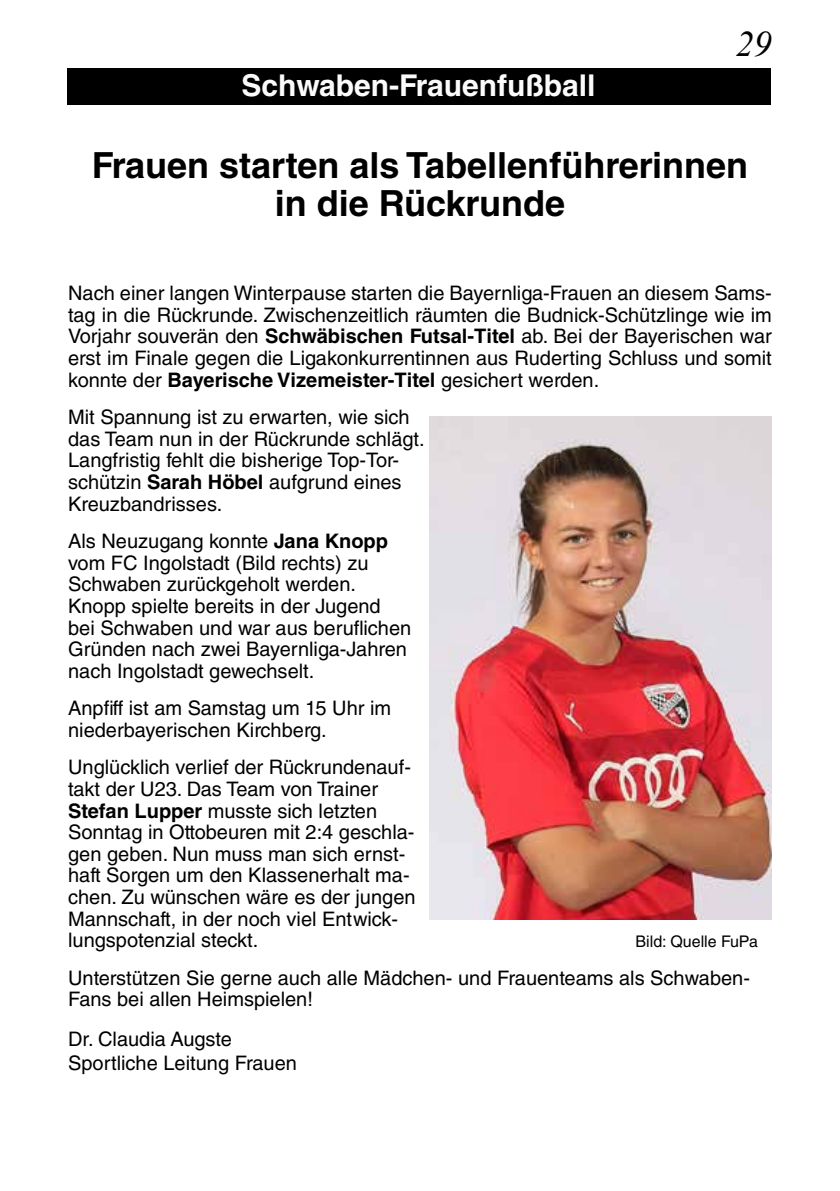
<style>
.page{position:relative;width:840px;height:1191px;background:#fff}
.page>*{position:absolute;margin:0;border:0;box-sizing:border-box;transform-origin:0 0}
.t1{font:700 36px/38.8px "Helvetica LT Std";color:#000;text-align:center}
.t2{font:italic 36px "Times New Roman";color:#000}
.t3{font:700 30px "Helvetica LT Std";color:#fbfbfb}
.t4{font:20px/21.6px "Helvetica LT Std";color:#000}
.t5{font:16px "Helvetica LT Std";color:#000}
.s1{font-weight:700}
</style>
<div class="page">
<div style="left:67px;top:69px;width:703px;height:36px;background:#000"></div>
<img style="left:429px;top:416px;width:342px;height:504px">
<h2 class="t3" style="left:241px;top:67px;width:355px">Schwaben-Frauenfußball</h2>
<h1 class="t2" style="left:735px;top:19px;width:37px">29</h1>
<h1 class="t1" style="left:92px;top:145px;width:657px">Frauen starten als Tabellenführerinnen in die Rückrunde</h1>
<p class="t4" style="left:68px;top:282px;width:705px;text-align:justify">Nach einer langen Winterpause starten die Bayernliga-Frauen an diesem Sams&shy;tag in die Rückrunde. Zwischenzeitlich räumten die Budnick-Schützlinge wie im Vorjahr souverän den <span class="s1">Schwäbischen Futsal-Titel</span> ab. Bei der Bayerischen war erst im Finale gegen die Ligakonkurrentinnen aus Ruderting Schluss und somit konnte der <span class="s1">Bayerische Vizemeister-Titel</span> gesichert werden.</p>
<p class="t4" style="left:68px;top:406px;width:358px">Mit Spannung ist zu erwarten, wie sich das Team nun in der Rückrunde schlägt.<br>Langfristig fehlt die bisherige Top-Tor&shy;schützin <span class="s1">Sarah Höbel</span> aufgrund eines Kreuzbandrisses.</p>
<p class="t4" style="left:68px;top:530px;width:344px">Als Neuzugang konnte <span class="s1">Jana Knopp </span>vom FC Ingolstadt (Bild rechts) zu Schwaben zurückgeholt werden.<br>Knopp spielte bereits in der Jugend bei Schwaben und war aus beruflichen Gründen nach zwei Bayernliga-Jahren nach Ingolstadt gewechselt.</p>
<p class="t4" style="left:68px;top:697px;width:324px">Anpfiff ist am Samstag um 15 Uhr im niederbayerischen Kirchberg.</p>
<p class="t4" style="left:68px;top:756px;width:349px">Unglücklich verlief der Rückrundenauf&shy;takt der U23. Das Team von Trainer <span class="s1">Stefan Lupper</span> musste sich letzten Sonntag in Ottobeuren mit 2:4 geschla&shy;gen geben. Nun muss man sich ernst&shy;haft Sorgen um den Klassenerhalt ma&shy;chen. Zu wünschen wäre es der jungen Mannschaft, in der noch viel Entwick&shy;lungspotenzial steckt.</p>
<p class="t5" style="left:635px;top:932px;width:124px">Bild: Quelle FuPa</p>
<p class="t4" style="left:68px;top:967px;width:683px">Unterstützen Sie gerne auch alle Mädchen- und Frauenteams als Schwaben-<br>Fans bei allen Heimspielen!</p>
<p class="t4" style="left:68px;top:1027px;width:230px;line-height:24px">Dr. Claudia Augste<br>Sportliche Leitung Frauen</p>
</div>
